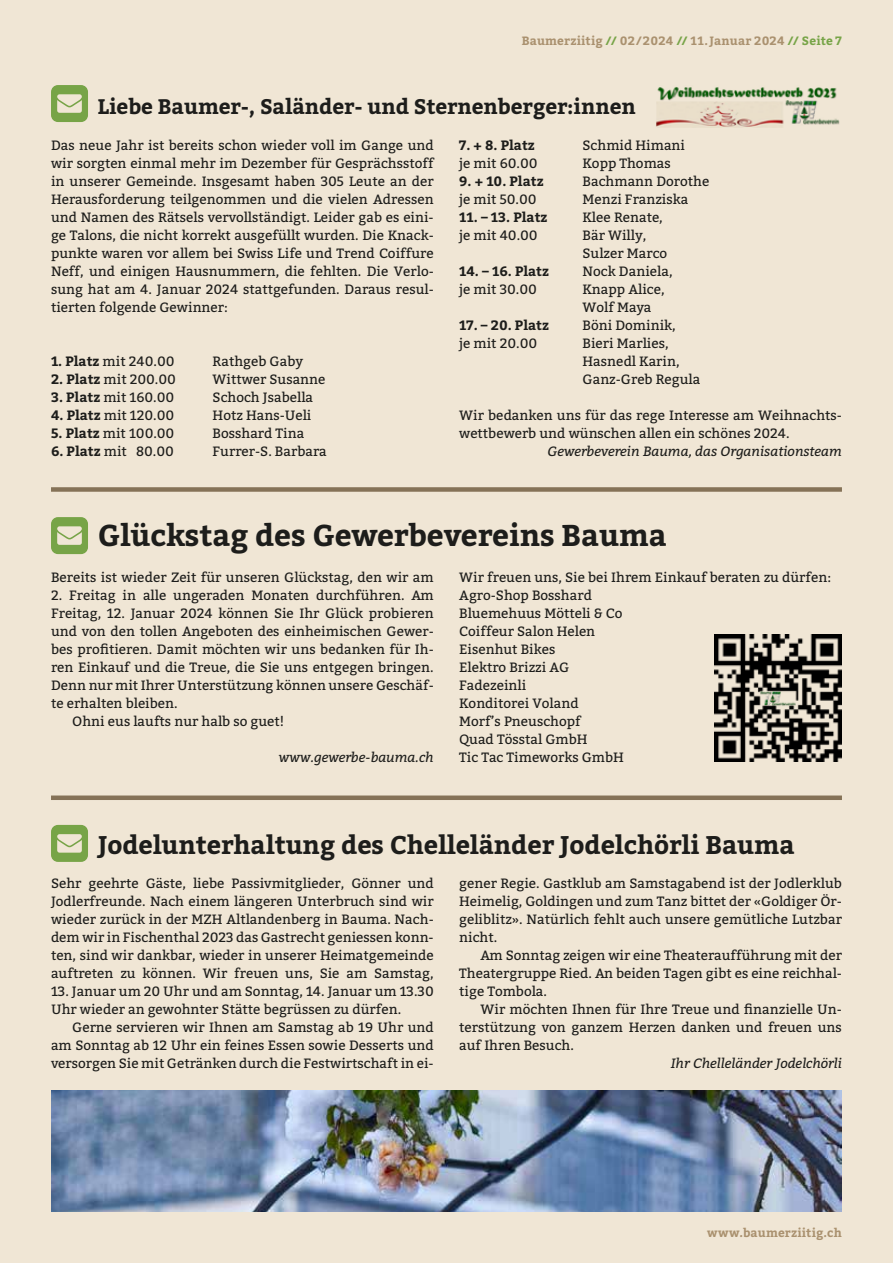
<style>
.page{position:relative;width:893px;height:1263px;background:#f0e6d5}
.page>*{position:absolute;margin:0;border:0;box-sizing:border-box;transform-origin:0 0}
.t1{font:700 30px "Bitter";letter-spacing:-.005em;color:#1d1d1b}
.t2{font:700 25.5px "Bitter";letter-spacing:-.005em;color:#1d1d1b}
.t3{font:700 21px "Bitter";letter-spacing:-.005em;color:#1d1d1b}
.t4{font:13.5px/18px "Bitter";color:#1d1d1b;text-align:justify}
.t5{font:italic 13.5px "Bitter";color:#1d1d1b}
.t6{font:700 13.5px "Bitter";color:#1d1d1b}
.t7{font:700 12px "Bitter";letter-spacing:.02em;color:#aa916f}
.s1{color:#77a447}
.s2{font-weight:700}
</style>
<div class="page">
<div style="left:51px;top:795px;width:791px;height:5px;background:#857257"></div>
<div style="left:51px;top:487px;width:791px;height:5px;background:#857257"></div>
<svg style="left:51px;top:85px;width:37px;height:37px"></svg>
<img style="left:656px;top:87px;width:184px;height:41px">
<svg style="left:51px;top:825px;width:37px;height:37px"></svg>
<svg style="left:51px;top:517px;width:37px;height:37px"></svg>
<img style="left:714px;top:634px;width:128px;height:128px">
<img style="left:51px;top:1091px;width:791px;height:121px">
<p class="t7" style="left:522px;top:33px;width:322px">Baumerziitig <span class="s1">//</span> 02/ 2024 <span class="s1">//</span> 11.Januar 2024 <span class="s1">// Seite 7</span></p>
<h3 class="t3" style="left:98px;top:93px;width:540px">Liebe Baumer-, Saländer- und Sternenberger:innen</h3>
<p class="t4" style="left:51px;top:136px;width:384px">Das neue Jahr ist bereits schon wieder voll im Gange und wir sorgten einmal mehr im Dezember für Gesprächsstoff in unserer Gemeinde. Insgesamt haben 305 Leute an der Herausforderung teilgenommen und die vielen Adressen und Namen des Rätsels vervollständigt. Leider gab es eini&shy;ge Talons, die nicht korrekt ausgefüllt wurden. Die Knack&shy;punkte waren vor allem bei Swiss Life und Trend Coiffure Neff, und einigen Hausnummern, die fehlten. Die Verlo&shy;sung hat am 4. Januar 2024 stattgefunden. Daraus resul&shy;tierten folgende Gewinner:</p>
<p class="t6" style="left:459px;top:136px;width:77px">7. + 8. Platz</p>
<p class="t4" style="left:583px;top:136px;width:104px">Schmid Himani</p>
<p class="t4" style="left:459px;top:154px;width:80px">je mit 60.00</p>
<p class="t4" style="left:583px;top:154px;width:90px">Kopp Thomas</p>
<p class="t6" style="left:459px;top:172px;width:86px">9. + 10. Platz</p>
<p class="t4" style="left:583px;top:172px;width:128px">Bachmann Dorothe</p>
<p class="t4" style="left:459px;top:190px;width:79px">je mit 50.00</p>
<p class="t4" style="left:583px;top:190px;width:107px">Menzi Franziska</p>
<p class="t6" style="left:459px;top:208px;width:90px">11. – 13. Platz</p>
<p class="t4" style="left:583px;top:208px;width:82px">Klee Renate,</p>
<p class="t4" style="left:459px;top:226px;width:80px">je mit 40.00</p>
<p class="t4" style="left:583px;top:226px;width:86px">Bär Willy,<br>Sulzer Marco</p>
<p class="t6" style="left:459px;top:262px;width:91px">14. – 16. Platz</p>
<p class="t4" style="left:583px;top:262px;width:92px">Nock Daniela,</p>
<p class="t4" style="left:459px;top:280px;width:79px">je mit 30.00</p>
<p class="t4" style="left:583px;top:280px;width:84px">Knapp Alice,<br>Wolf Maya</p>
<p class="t6" style="left:459px;top:316px;width:91px">17. – 20. Platz</p>
<p class="t4" style="left:583px;top:316px;width:95px">Böni Dominik,</p>
<p class="t4" style="left:459px;top:334px;width:79px">je mit 20.00</p>
<p class="t4" style="left:583px;top:334px;width:119px;text-align:left">Bieri Marlies,<br>Hasnedl Karin,<br>Ganz-Greb Regula</p>
<p class="t4" style="left:459px;top:406px;width:384px">Wir bedanken uns für das rege Interesse am Weihnachts&shy;wettbewerb und wünschen allen ein schönes 2024.</p>
<p class="t5" style="left:548px;top:442px;width:296px">Gewerbeverein Bauma, das Organisationsteam</p>
<p class="t4" style="left:51px;top:352px;width:125px"><span class="s2">1. Platz</span> mit 240.00</p>
<p class="t4" style="left:213px;top:352px;width:92px">Rathgeb Gaby</p>
<p class="t4" style="left:51px;top:370px;width:126px"><span class="s2">2. Platz</span> mit 200.00</p>
<p class="t4" style="left:213px;top:370px;width:114px">Wittwer Susanne</p>
<p class="t4" style="left:51px;top:388px;width:125px"><span class="s2">3. Platz</span> mit 160.00</p>
<p class="t4" style="left:213px;top:388px;width:102px">Schoch Jsabella</p>
<p class="t4" style="left:51px;top:406px;width:125px"><span class="s2">4. Platz</span> mit 120.00</p>
<p class="t4" style="left:213px;top:406px;width:100px">Hotz Hans-Ueli</p>
<p class="t4" style="left:51px;top:424px;width:125px"><span class="s2">5. Platz</span> mit 100.00</p>
<p class="t4" style="left:213px;top:424px;width:93px">Bosshard Tina</p>
<p class="t4" style="left:51px;top:442px;width:124px"><span class="s2">6. Platz</span> mit 80.00</p>
<p class="t4" style="left:213px;top:442px;width:116px">Furrer-S. Barbara</p>
<h1 class="t1" style="left:98px;top:515px;width:570px">Glückstag des Gewerbevereins Bauma</h1>
<p class="t4" style="left:51px;top:568px;width:384px">Bereits ist wieder Zeit für unseren Glückstag, den wir am</p>
<p class="t4" style="left:51px;top:586px;width:384px">2. Freitag in alle ungeraden Monaten durchführen. Am</p>
<p class="t4" style="left:51px;top:604px;width:384px">Freitag, 12. Januar 2024 können Sie Ihr Glück probieren</p>
<p class="t4" style="left:51px;top:622px;width:384px">und von den tollen Angeboten des einheimischen Gewer-</p>
<p class="t4" style="left:51px;top:640px;width:384px">bes profitieren. Damit möchten wir uns bedanken für Ih-</p>
<p class="t4" style="left:51px;top:658px;width:384px">ren Einkauf und die Treue, die Sie uns entgegen bringen.</p>
<p class="t4" style="left:51px;top:676px;width:384px">Denn nur mit Ihrer Unterstützung können unsere Geschäf-</p>
<p class="t4" style="left:51px;top:694px;width:128px">te erhalten bleiben.</p>
<p class="t4" style="left:72px;top:712px;width:213px">Ohni eus laufts nur halb so guet!</p>
<p class="t5" style="left:279px;top:748px;width:157px">www.gewerbe-bauma.ch</p>
<p class="t4" style="left:459px;top:568px;width:373px;text-align:left">Wir freuen uns, Sie bei Ihrem Einkauf beraten zu dürfen:<br>Agro-Shop Bosshard<br>Bluemehuus Mötteli &amp; Co<br>Coiffeur Salon Helen<br>Eisenhut Bikes<br>Elektro Brizzi AG<br>Fadezeinli<br>Konditorei Voland<br>Morf’s Pneuschopf<br>Quad Tösstal GmbH<br>Tic Tac Timeworks GmbH</p>
<h2 class="t2" style="left:98px;top:828px;width:698px">Jodelunterhaltung des Chelleländer Jodelchörli Bauma</h2>
<p class="t4" style="left:51px;top:874px;width:384px">Sehr geehrte Gäste, liebe Passivmitglieder, Gönner und Jodlerfreunde. Nach einem längeren Unterbruch sind wir wieder zurück in der MZH Altlandenberg in Bauma. Nach&shy;dem wir in Fischenthal 2023 das Gastrecht geniessen konn&shy;ten, sind wir dankbar, wieder in unserer Heimatgemeinde auftreten zu können. Wir freuen uns, Sie am Samstag,</p>
<p class="t4" style="left:51px;top:982px;width:384px">13. Januar um 20 Uhr und am Sonntag, 14. Januar um 13.30<br>Uhr wieder an gewohnter Stätte begrüssen zu dürfen.</p>
<p class="t4" style="left:51px;top:1018px;width:384px;text-indent:21px">Gerne servieren wir Ihnen am Samstag ab 19 Uhr und am Sonntag ab 12 Uhr ein feines Essen sowie Desserts und versorgen Sie mit Getränken durch die Festwirtschaft in ei-</p>
<p class="t4" style="left:459px;top:874px;width:384px">gener Regie. Gastklub am Samstagabend ist der Jodlerklub Heimelig, Goldingen und zum Tanz bittet der «Goldiger Ör&shy;geliblitz». Natürlich fehlt auch unsere gemütliche Lutzbar nicht.</p>
<p class="t4" style="left:459px;top:946px;width:384px;text-indent:21px">Am Sonntag zeigen wir eine Theateraufführung mit der Theatergruppe Ried. An beiden Tagen gibt es eine reichhal&shy;tige Tombola.</p>
<p class="t4" style="left:459px;top:1000px;width:384px;text-indent:21px">Wir möchten Ihnen für Ihre Treue und finanzielle Un&shy;terstützung von ganzem Herzen danken und freuen uns auf Ihren Besuch.</p>
<p class="t5" style="left:671px;top:1054px;width:173px">Ihr Chelleländer Jodelchörli</p>
<p class="t7" style="left:707px;top:1225px;width:136px">www.baumerziitig.ch</p>
</div>
